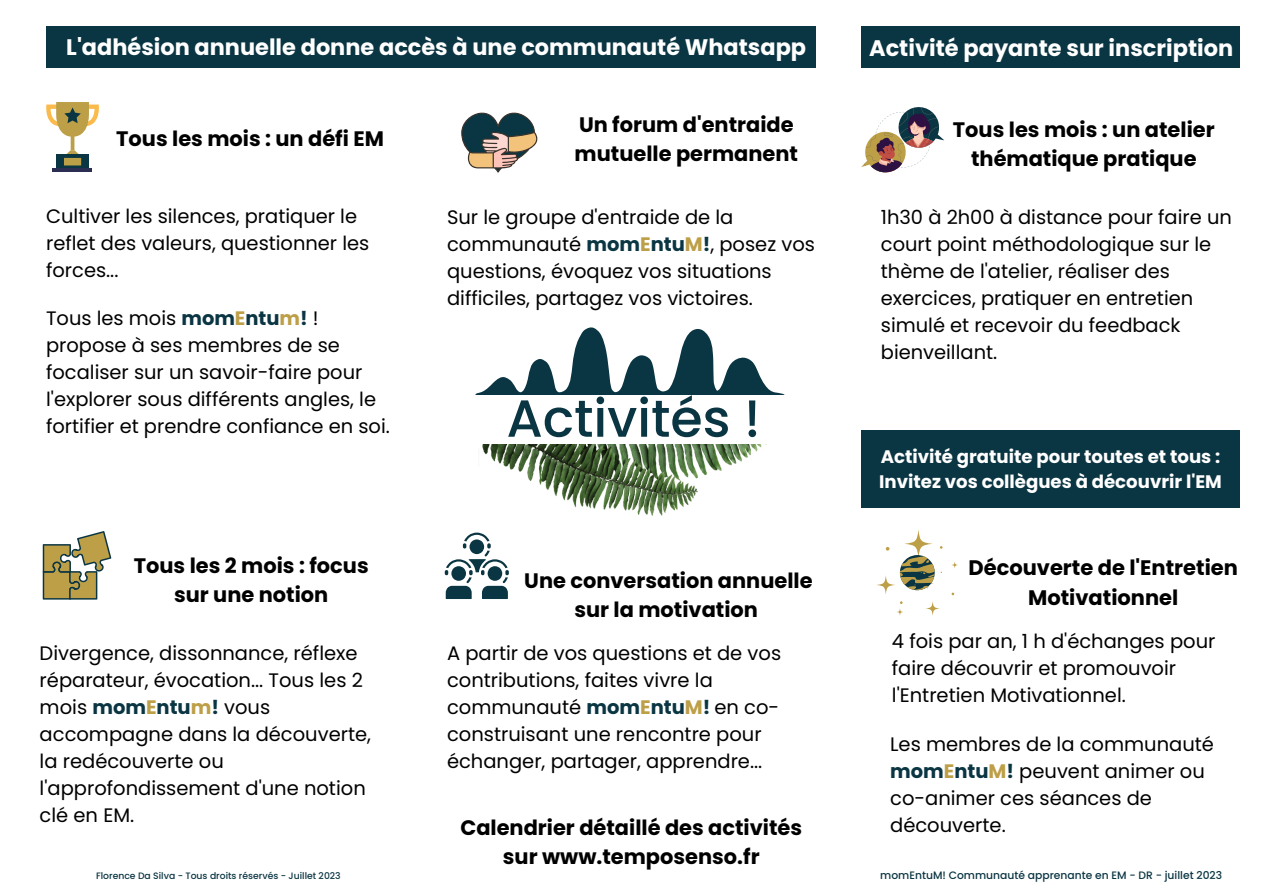
<style>
.page{position:relative;width:1263px;height:894px;background:#fff}
.page>*{position:absolute;margin:0;border:0;box-sizing:border-box;transform-origin:0 0}
.t1{font:500 52.2px "Poppins";color:#0a3542}
.t2{font:700 22.5px "Poppins";color:#fff}
.t3{font:700 21px/29.2px "Poppins";color:#000;text-align:center}
.t4{font:19.5px/27px "Poppins";color:#000}
.t5{font:700 18.15px "Poppins";color:#fff}
.t6{font:500 10.8px "Poppins";color:#0a3542}
.t7{font:500 9.3px "Poppins";color:#0a3542}
.s1{font-weight:700;color:#0a3542}
.s2{font-weight:700;color:#bd9f48}
</style>
<div class="page">
<svg style="left:43px;top:531px;width:68px;height:68px"></svg>
<svg style="left:445px;top:532px;width:64px;height:67px"></svg>
<svg style="left:876px;top:575px;width:19px;height:19px"></svg>
<svg style="left:904px;top:529px;width:29px;height:29px"></svg>
<svg style="left:925px;top:601px;width:15px;height:14px"></svg>
<svg style="left:951px;top:561px;width:7px;height:7px"></svg>
<svg style="left:896px;top:608px;width:8px;height:7px"></svg>
<svg style="left:900px;top:555px;width:35px;height:35px"></svg>
<svg style="left:861px;top:107px;width:83px;height:66px"></svg>
<div style="left:46px;top:26px;width:769px;height:42px;background:#0a3542"></div>
<div style="left:861px;top:26px;width:379px;height:42px;background:#0a3542"></div>
<svg style="left:56px;top:155px;width:33px;height:14px"></svg>
<hr style="left:53px;top:169px;width:39px;height:3px;background:#2c2d53">
<div style="left:64px;top:158px;width:17px;height:7px;background:#bd9f48"></div>
<svg style="left:46px;top:102px;width:53px;height:53px"></svg>
<svg style="left:461px;top:112px;width:77px;height:60px"></svg>
<div style="left:861px;top:429px;width:379px;height:78px;background:#0a3542"></div>
<svg style="left:476px;top:327px;width:307px;height:67px"></svg>
<img style="left:482px;top:444px;width:285px;height:71px">
<p class="t2" style="left:66px;top:32px;width:741px">L'adhésion annuelle donne accès à une communauté Whatsapp</p>
<p class="t3" style="left:116px;top:124px;width:269px">Tous les mois : un défi EM</p>
<p class="t4" style="left:46px;top:203px;width:325px">Cultiver les silences, pratiquer le reflet des valeurs, questionner les forces...</p>
<p class="t4" style="left:46px;top:304px;width:345px">Tous les mois <span class="s1">mom</span><span class="s2">E</span><span class="s1">ntu</span><span class="s2">m</span><span class="s1">!</span> ! propose à ses membres de se focaliser sur un savoir-faire pour l'explorer sous différents angles, le fortifier et prendre confiance en soi.</p>
<p class="t3" style="left:134px;top:550px;width:236px">Tous les 2 mois : focus sur une notion</p>
<p class="t4" style="left:40px;top:640px;width:333px">Divergence, dissonnance, réflexe réparateur, évocation... Tous les 2 mois <span class="s1">mom</span><span class="s2">E</span><span class="s1">ntu</span><span class="s2">m</span><span class="s1">!</span> vous accompagne dans la découverte, la redécouverte ou l'approfondissement d'une notion clé en EM.</p>
<p class="t7" style="left:96px;top:869px;width:246px">Florence Da Silva - Tous droits réservés - Juillet 2023</p>
<p class="t3" style="left:575px;top:110px;width:225px;text-align:left">Un forum d'entraide mutuelle permanent</p>
<p class="t4" style="left:447px;top:204px;width:369px">Sur le groupe d'entraide de la communauté <span class="s1">mom</span><span class="s2">E</span><span class="s1">ntu</span><span class="s2">M</span><span class="s1">!</span>, posez vos questions, évoquez vos situations difficiles, partagez vos victoires.</p>
<p class="t1" style="left:506px;top:382px;width:256px">Activités !</p>
<p class="t3" style="left:524px;top:565px;width:290px">Une conversation annuelle sur la motivation</p>
<p class="t4" style="left:447px;top:640px;width:336px">A partir de vos questions et de vos contributions, faites vivre la communauté <span class="s1">mom</span><span class="s2">E</span><span class="s1">ntu</span><span class="s2">M</span><span class="s1">!</span> en co&shy;construisant une rencontre pour échanger, partager, apprendre...</p>
<p class="t3" style="left:460px;top:812px;width:343px">Calendrier détaillé des activités sur www.temposenso.fr</p>
<p class="t2" style="left:869px;top:33px;width:366px">Activité payante sur inscription</p>
<p class="t3" style="left:953px;top:114px;width:263px">Tous les mois : un atelier thématique pratique</p>
<p class="t4" style="left:881px;top:204px;width:352px">1h30 à 2h00 à distance pour faire un court point méthodologique sur le thème de l'atelier, réaliser des exercices, pratiquer en entretien simulé et recevoir du feedback bienveillant.</p>
<p class="t5" style="left:881px;top:443px;width:341px">Activité gratuite pour toutes et tous :</p>
<p class="t5" style="left:879px;top:468px;width:344px">Invitez vos collègues à découvrir l'EM</p>
<p class="t3" style="left:968px;top:553px;width:271px">Découverte de l'Entretien<br>Motivationnel</p>
<p class="t4" style="left:892px;top:627px;width:325px">4 fois par an, 1 h d'échanges pour faire découvrir et promouvoir l'Entretien Motivationnel.</p>
<p class="t4" style="left:890px;top:730px;width:325px">Les membres de la communauté <span class="s1">mom</span><span class="s2">E</span><span class="s1">ntu</span><span class="s2">M</span><span class="s1">!</span> peuvent animer ou co-animer ces séances de découverte.</p>
<p class="t6" style="left:880px;top:867px;width:343px">momEntuM! Communauté apprenante en EM - DR - juillet 2023</p>
</div>
